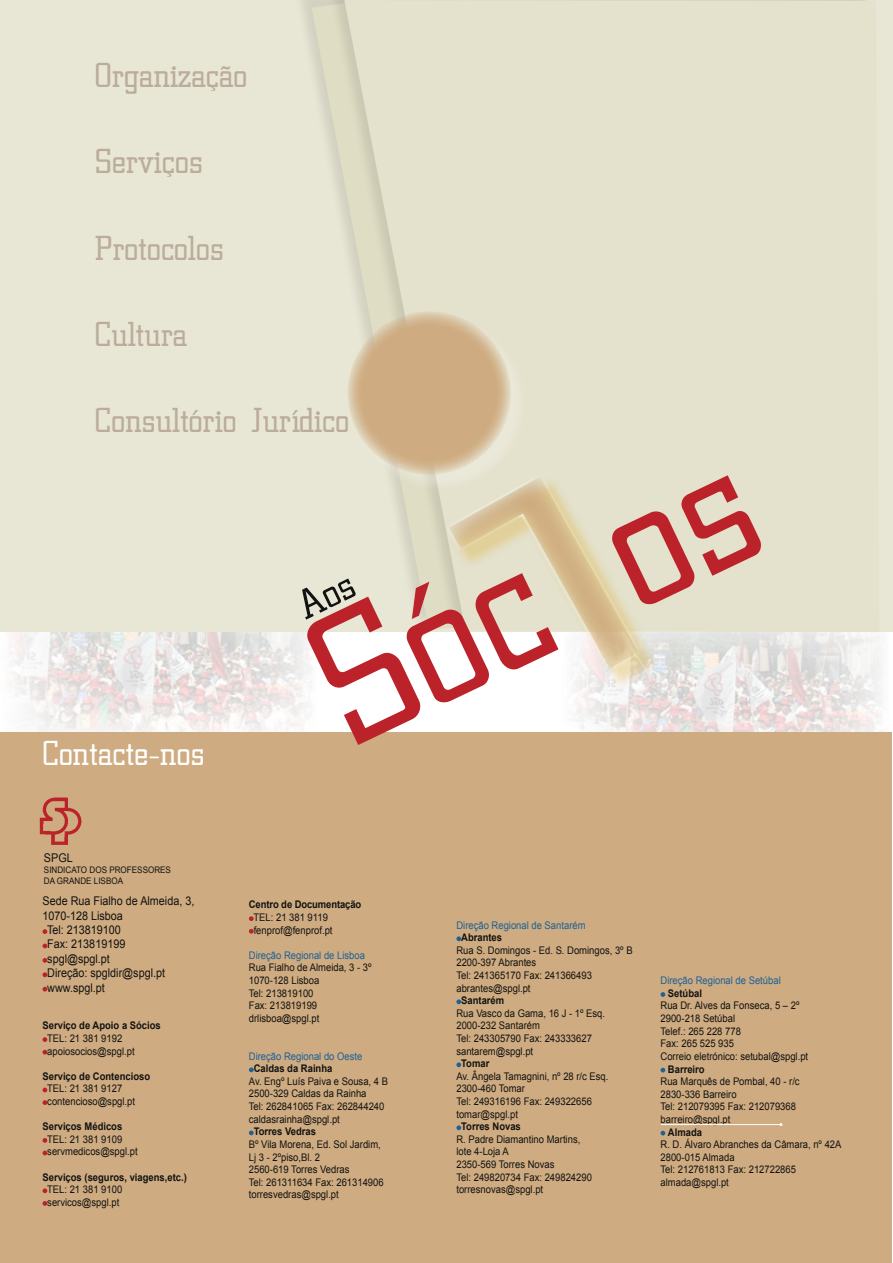
<style>
.page{position:relative;width:893px;height:1263px;background:#fff}
.page>*{position:absolute;margin:0;border:0;box-sizing:border-box;transform-origin:0 0}
.t1{font:192.3px "Civic";color:#bc2229}
.t2{font:36px "Civic";color:#bbac9c}
.t3{font:36px "Civic";color:#fff}
.t4{font:12px "Arial";color:#121212;scale:.9 1}
.t5{font:10.5px/12.6px "Arial";color:#121212;scale:.9 1}
.t6{font:700 10.5px "Arial";color:#121212;scale:.9 1}
.t7{font:10.5px "Arial";color:#1d6198;scale:.9 1}
.t8{font:9px/10.8px "Arial";color:#121212;scale:.9 1}
</style>
<div class="page">
<img style="left:0;top:631px;width:318px;height:101px">
<img style="left:576px;top:631px;width:315px;height:101px">
<div style="left:0;top:0;width:893px;height:631px;background:#e8e6d4"></div>
<svg style="left:312px;top:0;width:14px;height:128px;fill:#dfddc4"></svg>
<div style="left:326px;top:0;width:551px;height:629px;background:#121212;opacity:.1"></div>
<svg style="left:344px;top:0;width:535px;height:632px"></svg>
<div style="left:0;top:732px;width:891px;height:531px;background:#ceab80"></div>
<svg style="left:43px;top:929px;width:4px;height:5px"></svg>
<svg style="left:43px;top:943px;width:4px;height:5px"></svg>
<svg style="left:43px;top:958px;width:4px;height:5px"></svg>
<svg style="left:43px;top:972px;width:4px;height:5px"></svg>
<svg style="left:43px;top:987px;width:4px;height:4px"></svg>
<svg style="left:43px;top:1037px;width:4px;height:5px"></svg>
<svg style="left:43px;top:1050px;width:4px;height:4px"></svg>
<svg style="left:43px;top:1087px;width:4px;height:5px"></svg>
<svg style="left:43px;top:1100px;width:4px;height:5px"></svg>
<svg style="left:43px;top:1138px;width:4px;height:5px"></svg>
<svg style="left:43px;top:1150px;width:4px;height:5px"></svg>
<svg style="left:43px;top:1188px;width:4px;height:5px"></svg>
<svg style="left:43px;top:1201px;width:4px;height:5px"></svg>
<img style="left:39px;top:797px;width:43px;height:48px">
<svg style="left:249px;top:916px;width:5px;height:5px"></svg>
<svg style="left:249px;top:929px;width:5px;height:5px"></svg>
<svg style="left:249px;top:1067px;width:5px;height:5px"></svg>
<svg style="left:249px;top:1130px;width:5px;height:5px"></svg>
<svg style="left:456px;top:936px;width:5px;height:5px"></svg>
<svg style="left:456px;top:999px;width:5px;height:5px"></svg>
<svg style="left:456px;top:1062px;width:5px;height:5px"></svg>
<svg style="left:456px;top:1125px;width:5px;height:5px"></svg>
<svg style="left:660px;top:992px;width:5px;height:5px"></svg>
<svg style="left:660px;top:1068px;width:5px;height:4px"></svg>
<svg style="left:660px;top:1131px;width:5px;height:4px"></svg>
<div style="left:350px;top:313px;width:180px;height:180px;background:#e4e2ce"></div>
<svg style="left:348px;top:311px;width:163px;height:164px;fill:#ceab80"></svg>
<div style="left:448px;top:476px;width:212px;height:214px;background:#dcac2b;opacity:.32"></div>
<svg style="left:443px;top:471px;width:201px;height:238px"></svg>
<hr style="left:661px;top:1124px;width:120px;height:1px;background:#fff">
<svg style="left:326px;top:578px;width:31px;height:41px"></svg>
<h2 class="t2" style="left:95px;top:55px;width:154px">Organização</h2>
<h2 class="t2" style="left:95px;top:142px;width:109px">Serviços</h2>
<h2 class="t2" style="left:95px;top:228px;width:131px">Protocolos</h2>
<h2 class="t2" style="left:95px;top:314px;width:94px">Cultura</h2>
<h2 class="t2" style="left:95px;top:401px;width:256px">Consultório Jurídico</h2>
<h2 class="t3" style="left:43px;top:734px;width:164px">Contacte-nos</h2>
<p class="t4" style="left:44px;top:850px;width:34px">SPGL</p>
<p class="t8" style="left:44px;top:864px;width:143px">SINDICATO DOS PROFESSORES<br>DA GRANDE LISBOA</p>
<p class="t4" style="left:43px;top:893px;width:170px">Sede Rua Fialho de Almeida, 3,</p>
<p class="t4" style="left:43px;top:907px;width:91px">1070-128 Lisboa</p>
<p class="t4" style="left:47px;top:922px;width:84px">Tel: 213819100</p>
<p class="t4" style="left:47px;top:936px;width:88px">Fax: 213819199</p>
<p class="t4" style="left:47px;top:951px;width:71px">spgl@spgl.pt</p>
<p class="t4" style="left:47px;top:965px;width:132px">Direção: spgldir@spgl.pt</p>
<p class="t4" style="left:47px;top:979px;width:66px">www.spgl.pt</p>
<p class="t6" style="left:43px;top:1019px;width:133px">Serviço de Apoio a Sócios</p>
<p class="t5" style="left:47px;top:1032px;width:99px">TEL: 21 381 9192 apoiosocios@spgl.pt</p>
<p class="t6" style="left:43px;top:1069px;width:121px">Serviço de Contencioso</p>
<p class="t5" style="left:47px;top:1082px;width:99px">TEL: 21 381 9127 contencioso@spgl.pt</p>
<p class="t6" style="left:43px;top:1119px;width:90px">Serviços Médicos</p>
<p class="t5" style="left:47px;top:1133px;width:102px">TEL: 21 381 9109 servmedicos@spgl.pt</p>
<p class="t6" style="left:43px;top:1170px;width:162px">Serviços (seguros, viagens,etc.)</p>
<p class="t5" style="left:47px;top:1183px;width:85px">TEL: 21 381 9100 servicos@spgl.pt</p>
<h1 class="t1" style="left:277px;top:599px;width:470px;rotate:-26deg">Sóc os</h1>
<p class="t6" style="left:249px;top:898px;width:126px">Centro de Documentação</p>
<p class="t5" style="left:253px;top:911px;width:89px">TEL: 21 381 9119 fenprof@fenprof.pt</p>
<p class="t7" style="left:249px;top:948px;width:130px">Direção Regional de Lisboa</p>
<p class="t5" style="left:249px;top:961px;width:138px">Rua Fialho de Almeida, 3 - 3º<br>1070-128 Lisboa<br>Tel: 213819100<br>Fax: 213819199 drlisboa@spgl.pt</p>
<p class="t7" style="left:249px;top:1049px;width:128px">Direção Regional do Oeste</p>
<p class="t6" style="left:254px;top:1062px;width:89px">Caldas da Rainha</p>
<p class="t5" style="left:249px;top:1075px;width:156px">Av. Engº Luís Paiva e Sousa, 4 B<br>2500-329 Caldas da Rainha<br>Tel: 262841065 Fax: 262844240 caldasrainha@spgl.pt</p>
<p class="t6" style="left:254px;top:1125px;width:71px">Torres Vedras</p>
<p class="t5" style="left:249px;top:1138px;width:151px">Bº Vila Morena, Ed. Sol Jardim,<br>Lj 3 - 2ºpiso,Bl. 2<br>2560-619 Torres Vedras<br>Tel: 261311634 Fax: 261314906 torresvedras@spgl.pt</p>
<p class="t7" style="left:456px;top:918px;width:145px">Direção Regional de Santarém</p>
<p class="t6" style="left:461px;top:930px;width:47px">Abrantes</p>
<p class="t5" style="left:456px;top:944px;width:197px">Rua S. Domingos - Ed. S. Domingos, 3º B<br>2200-397 Abrantes<br>Tel: 241365170 Fax: 241366493 abrantes@spgl.pt</p>
<p class="t6" style="left:461px;top:993px;width:49px">Santarém</p>
<p class="t5" style="left:456px;top:1007px;width:167px">Rua Vasco da Gama, 16 J - 1º Esq.<br>2000-232 Santarém<br>Tel: 243305790 Fax: 243333627 santarem@spgl.pt</p>
<p class="t6" style="left:461px;top:1056px;width:33px">Tomar</p>
<p class="t5" style="left:456px;top:1070px;width:171px">Av. Ângela Tamagnini, nº 28 r/c Esq.<br>2300-460 Tomar<br>Tel: 249316196 Fax: 249322656 tomar@spgl.pt</p>
<p class="t6" style="left:461px;top:1119px;width:68px">Torres Novas</p>
<p class="t5" style="left:456px;top:1133px;width:152px">R. Padre Diamantino Martins, lote 4-Loja A<br>2350-569 Torres Novas<br>Tel: 249820734 Fax: 249824290 torresnovas@spgl.pt</p>
<p class="t7" style="left:660px;top:974px;width:135px">Direção Regional de Setúbal</p>
<p class="t6" style="left:668px;top:986px;width:39px">Setúbal</p>
<p class="t5" style="left:660px;top:999px;width:166px">Rua Dr. Alves da Fonseca, 5 – 2º<br>2900-218 Setúbal<br>Telef.: 265 228 778<br>Fax: 265 525 935<br>Correio eletrónico: setubal@spgl.pt</p>
<p class="t6" style="left:668px;top:1062px;width:42px">Barreiro</p>
<p class="t5" style="left:660px;top:1075px;width:156px">Rua Marquês de Pombal, 40 - r/c<br>2830-336 Barreiro<br>Tel: 212079395 Fax: 212079368 barreiro@spgl.pt</p>
<p class="t6" style="left:668px;top:1125px;width:39px">Almada</p>
<p class="t5" style="left:660px;top:1138px;width:203px">R. D. Álvaro Abranches da Câmara, nº 42A<br>2800-015 Almada<br>Tel: 212761813 Fax: 212722865 almada@spgl.pt</p>
</div>
